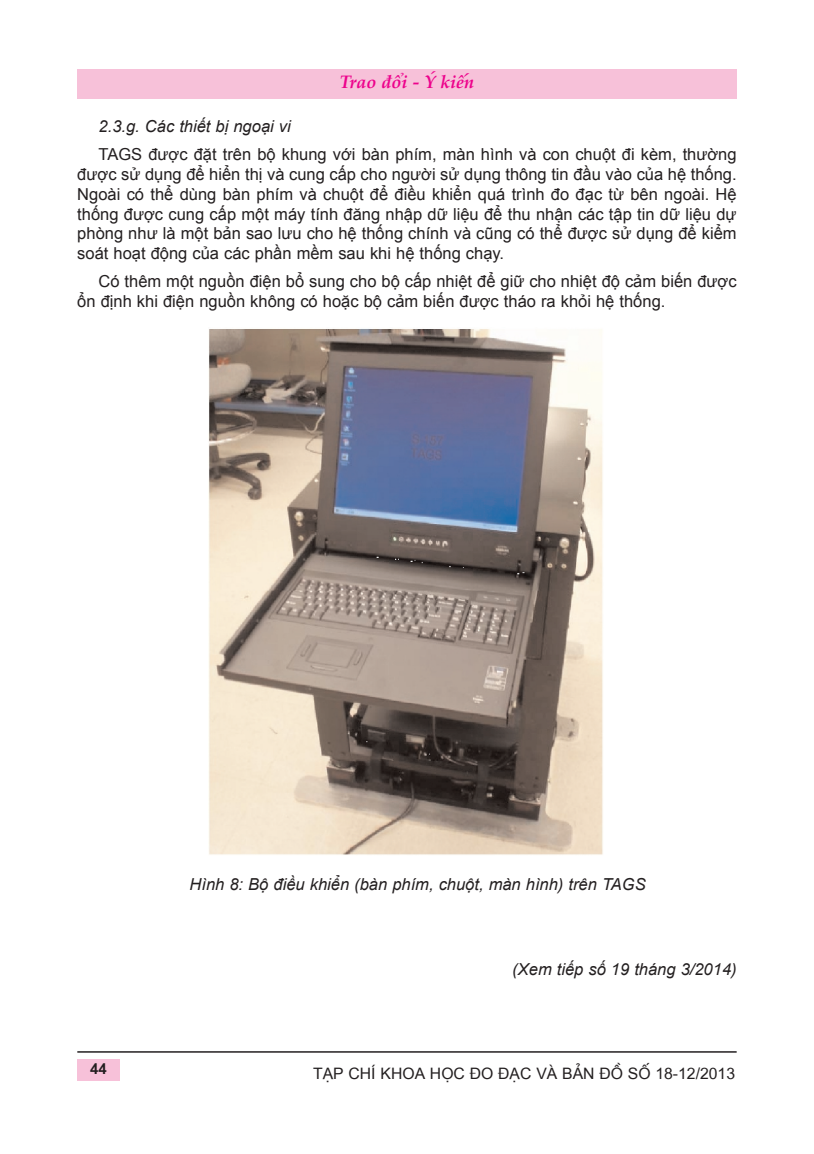
<style>
.page{position:relative;width:814px;height:1154px;background:#fff}
.page>*{position:absolute;margin:0;border:0;box-sizing:border-box;transform-origin:0 0}
.t1{font:italic 700 18px "Palatino Linotype";color:#ed028c}
.t2{font:16.5px/19.8px "Arial";color:#231f20;text-align:justify}
.t3{font:italic 16.5px "Arial";color:#231f20}
.t4{font:15.75px "Vn Arial H";color:#231f20}
.t5{font:700 15px "Vn Arial";color:#231f20}
</style>
<div class="page">
<div style="left:77px;top:69px;width:659px;height:30px;background:#f7c1d9"></div>
<div style="left:77px;top:1059px;width:43px;height:22px;background:#f7c1d9"></div>
<hr style="left:77px;top:1051px;width:659px;height:1px;background:#231f20">
<img style="left:208px;top:329px;width:395px;height:526px">
<p class="t1" style="left:340px;top:75px;width:136px">Trao đổi - Ý kiến</p>
<p class="t3" style="left:99px;top:117px;width:194px">2.3.g. Các thiết bị ngoại vi</p>
<p class="t2" style="left:77px;top:144px;width:661px;text-indent:21px">TAGS được đặt trên bộ khung với bàn phím, màn hình và con chuột đi kèm, thường được sử dụng để hiển thị và cung cấp cho người sử dụng thông tin đầu vào của hệ thống.<br>Ngoài có thể dùng bàn phím và chuột để điều khiển quá trình đo đạc từ bên ngoài. Hệ thống được cung cấp một máy tính đăng nhập dữ liệu để thu nhận các tập tin dữ liệu dự phòng như là một bản sao lưu cho hệ thống chính và cũng có thể được sử dụng để kiểm soát hoạt động của các phần mềm sau khi hệ thống chạy.</p>
<p class="t2" style="left:77px;top:272px;width:661px;text-indent:21px">Có thêm một nguồn điện bổ sung cho bộ cấp nhiệt để giữ cho nhiệt độ cảm biến được ổn định khi điện nguồn không có hoặc bộ cảm biến được tháo ra khỏi hệ thống.</p>
<p class="t3" style="left:189px;top:875px;width:457px">Hình 8: Bộ điều khiển (bàn phím, chuột, màn hình) trên TAGS</p>
<p class="t5" style="left:90px;top:1063px;width:18px">44</p>
<p class="t3" style="left:512px;top:960px;width:226px">(Xem tiếp số 19 tháng 3/2014)</p>
<p class="t4" style="left:313px;top:1064px;width:423px">T¹P CHÝ KHOA HÄC ®O ®¹C VΜ B¶N ®Å SÈ 18-12/2013</p>
</div>
